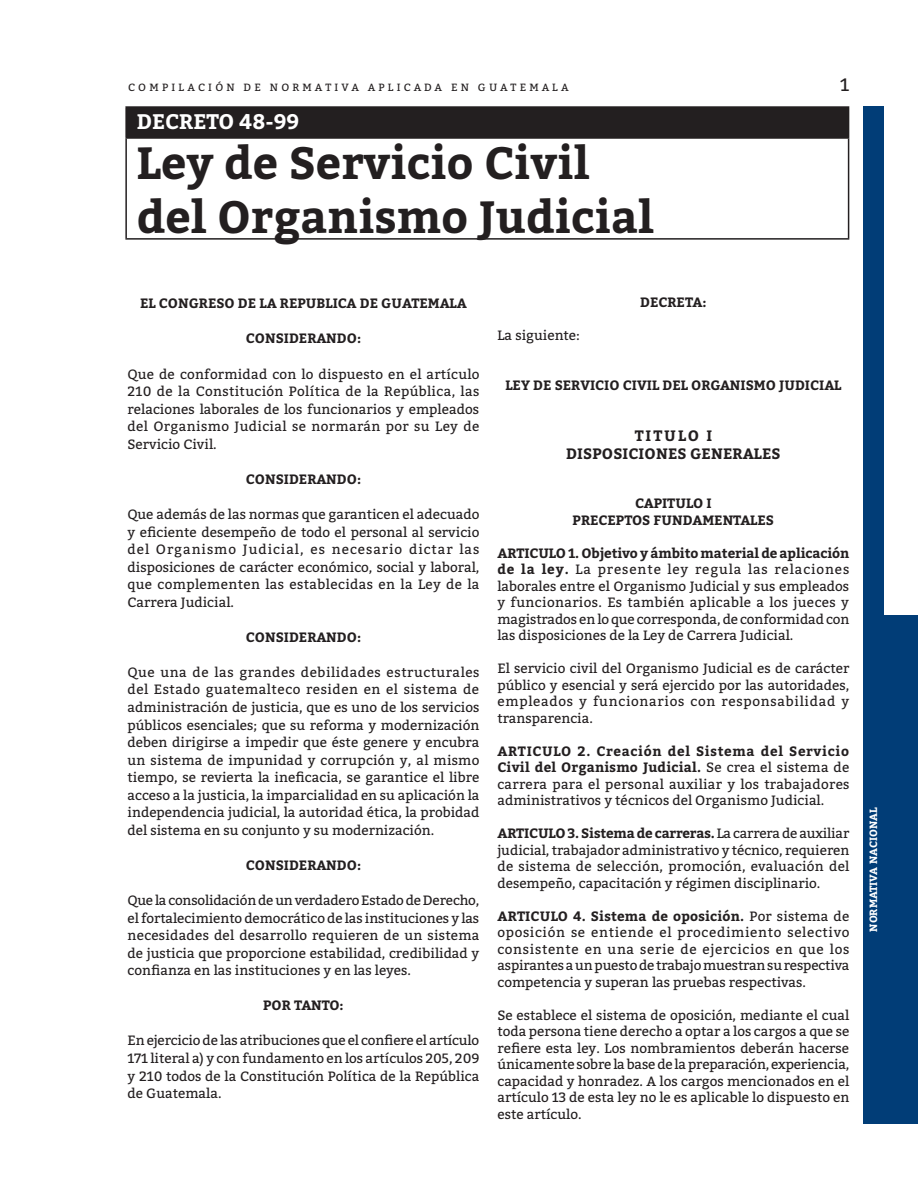
<style>
.page{position:relative;width:918px;height:1188px;background:#fff}
.page>*{position:absolute;margin:0;border:0;box-sizing:border-box;transform-origin:0 0}
.t1{font:700 45px "Bitter";color:#231f20}
.t2{font:700 21px "Bitter";color:#fff}
.t3{font:18px "Bitter";color:#231f20}
.Titulo_en_negritas{font:700 15px "Bitter";letter-spacing:.01em;color:#231f20}
.Normal__Web{font:13.5px/17.5px "Bitter";color:#231f20;text-align:justify}
.Normal__Web-2{font:700 13.5px "Bitter";color:#231f20}
.t4{font:10.5px "Bitter";letter-spacing:.31em;color:#231f20}
.t5{font:700 10.5px "Bitter";color:#fff}
.s1{font-weight:700}
</style>
<div class="page">
<div style="left:863px;top:106px;width:21px;height:1018px;background:#013d77"></div>
<div style="left:879px;top:615px;width:39px;height:509px;background:#013d77"></div>
<div style="left:126px;top:107px;width:723px;height:31px;background:#231f20"></div>
<hr style="left:125px;top:106px;width:724px;height:2px;background:#231f20">
<hr style="left:125px;top:108px;width:2px;height:29px;background:#231f20">
<hr style="left:125px;top:137px;width:724px;height:2px;background:#231f20">
<hr style="left:125px;top:139px;width:2px;height:99px;background:#231f20">
<hr style="left:848px;top:139px;width:1px;height:99px;background:#231f20">
<hr style="left:125px;top:238px;width:724px;height:2px;background:#231f20">
<p class="t4" style="left:128px;top:80px;width:442px">COMPILACIÓN DE NORMATIVA APLICADA EN GUATEMALA</p>
<p class="t2" style="left:137px;top:108px;width:164px">DECRETO 48-99</p>
<p class="t1" style="left:137px;top:134px;width:454px">Ley de Servicio Civil</p>
<p class="t1" style="left:137px;top:188px;width:519px">del Organismo Judicial</p>
<h3 class="t3" style="left:840px;top:74px;width:11px">1</h3>
<p class="Normal__Web-2" style="left:140px;top:295px;width:328px">EL CONGRESO DE LA REPUBLICA DE GUATEMALA</p>
<p class="Normal__Web-2" style="left:246px;top:330px;width:117px">CONSIDERANDO:</p>
<p class="Normal__Web" style="left:128px;top:365px;width:353px">Que de conformidad con lo dispuesto en el artículo 210 de la Constitución Política de la República, las relaciones laborales de los funcionarios y empleados del Organismo Judicial se normarán por su Ley de Servicio Civil.</p>
<p class="Normal__Web-2" style="left:246px;top:470px;width:117px">CONSIDERANDO:</p>
<p class="Normal__Web" style="left:128px;top:506px;width:354px">Que además de las normas que garanticen el adecuado y eficiente desempeño de todo el personal al servicio del Organismo Judicial, es necesario dictar las disposiciones de carácter económico, social y laboral, que complementen las establecidas en la Ley de la Carrera Judicial.</p>
<p class="Normal__Web-2" style="left:246px;top:628px;width:117px">CONSIDERANDO:</p>
<p class="Normal__Web" style="left:128px;top:664px;width:354px">Que una de las grandes debilidades estructurales del Estado guatemalteco residen en el sistema de administración de justicia, que es uno de los servicios públicos esenciales; que su reforma y modernización deben dirigirse a impedir que éste genere y encubra un sistema de impunidad y corrupción y, al mismo tiempo, se revierta la ineficacia, se garantice el libre acceso a la justicia, la imparcialidad en su aplicación la independencia judicial, la autoridad ética, la probidad del sistema en su conjunto y su modernización.</p>
<p class="Normal__Web-2" style="left:246px;top:856px;width:117px">CONSIDERANDO:</p>
<p class="Normal__Web" style="left:128px;top:892px;width:354px">Que la consolidación de un verdadero Estado de Derecho, el fortalecimiento democrático de las instituciones y las necesidades del desarrollo requieren de un sistema de justicia que proporcione estabilidad, credibilidad y confianza en las instituciones y en las leyes.</p>
<p class="Normal__Web-2" style="left:263px;top:997px;width:82px">POR TANTO:</p>
<p class="Normal__Web" style="left:128px;top:1032px;width:353px">En ejercicio de las atribuciones que el confiere el artículo 171 literal a) y con fundamento en los artículos 205, 209 y 210 todos de la Constitución Política de la República de Guatemala.</p>
<p class="Normal__Web-2" style="left:640px;top:294px;width:68px">DECRETA:</p>
<p class="Normal__Web" style="left:497px;top:327px;width:84px">La siguiente:</p>
<p class="Normal__Web-2" style="left:505px;top:376px;width:338px">LEY DE SERVICIO CIVIL DEL ORGANISMO JUDICIAL</p>
<p class="Titulo_en_negritas" style="left:635px;top:426px;width:79px">TITULO I</p>
<p class="Titulo_en_negritas" style="left:566px;top:444px;width:216px">DISPOSICIONES GENERALES</p>
<p class="Normal__Web-2" style="left:635px;top:495px;width:78px">CAPITULO I</p>
<p class="Normal__Web-2" style="left:573px;top:511px;width:203px">PRECEPTOS FUNDAMENTALES</p>
<p class="Normal__Web" style="left:497px;top:545px;width:353px;line-height:16.5px"><span class="s1">ARTICULO 1. Objetivo y ámbito material de aplicación de la ley.</span> La presente ley regula las relaciones laborales entre el Organismo Judicial y sus empleados y funcionarios. Es también aplicable a los jueces y magistrados en lo que corresponda, de conformidad con las disposiciones de la Ley de Carrera Judicial.</p>
<p class="Normal__Web" style="left:497px;top:661px;width:353px;line-height:16.5px">El servicio civil del Organismo Judicial es de carácter público y esencial y será ejercido por las autoridades, empleados y funcionarios con responsabilidad y transparencia.</p>
<p class="Normal__Web" style="left:497px;top:743px;width:354px;line-height:16.5px"><span class="s1">ARTICULO 2. Creación del Sistema del Servicio Civil del Organismo Judicial.</span> Se crea el sistema de carrera para el personal auxiliar y los trabajadores administrativos y técnicos del Organismo Judicial.</p>
<p class="Normal__Web" style="left:497px;top:826px;width:354px;line-height:16.5px"><span class="s1">ARTICULO 3. Sistema de carreras.</span> La carrera de auxiliar judicial, trabajador administrativo y técnico, requieren de sistema de selección, promoción, evaluación del desempeño, capacitación y régimen disciplinario.</p>
<p class="Normal__Web" style="left:497px;top:908px;width:353px;line-height:16.5px"><span class="s1">ARTICULO 4. Sistema de oposición.</span> Por sistema de oposición se entiende el procedimiento selectivo consistente en una serie de ejercicios en que los aspirantes a un puesto de trabajo muestran su respectiva competencia y superan las pruebas respectivas.</p>
<p class="Normal__Web" style="left:497px;top:1007px;width:353px;line-height:16.5px">Se establece el sistema de oposición, mediante el cual toda persona tiene derecho a optar a los cargos a que se refiere esta ley. Los nombramientos deberán hacerse únicamente sobre la base de la preparación, experiencia, capacidad y honradez. A los cargos mencionados en el artículo 13 de esta ley no le es aplicable lo dispuesto en este artículo.</p>
<p class="t5" style="left:867px;top:932px;width:125px;rotate:-90deg">NORMATIVA NACIONAL</p>
</div>
